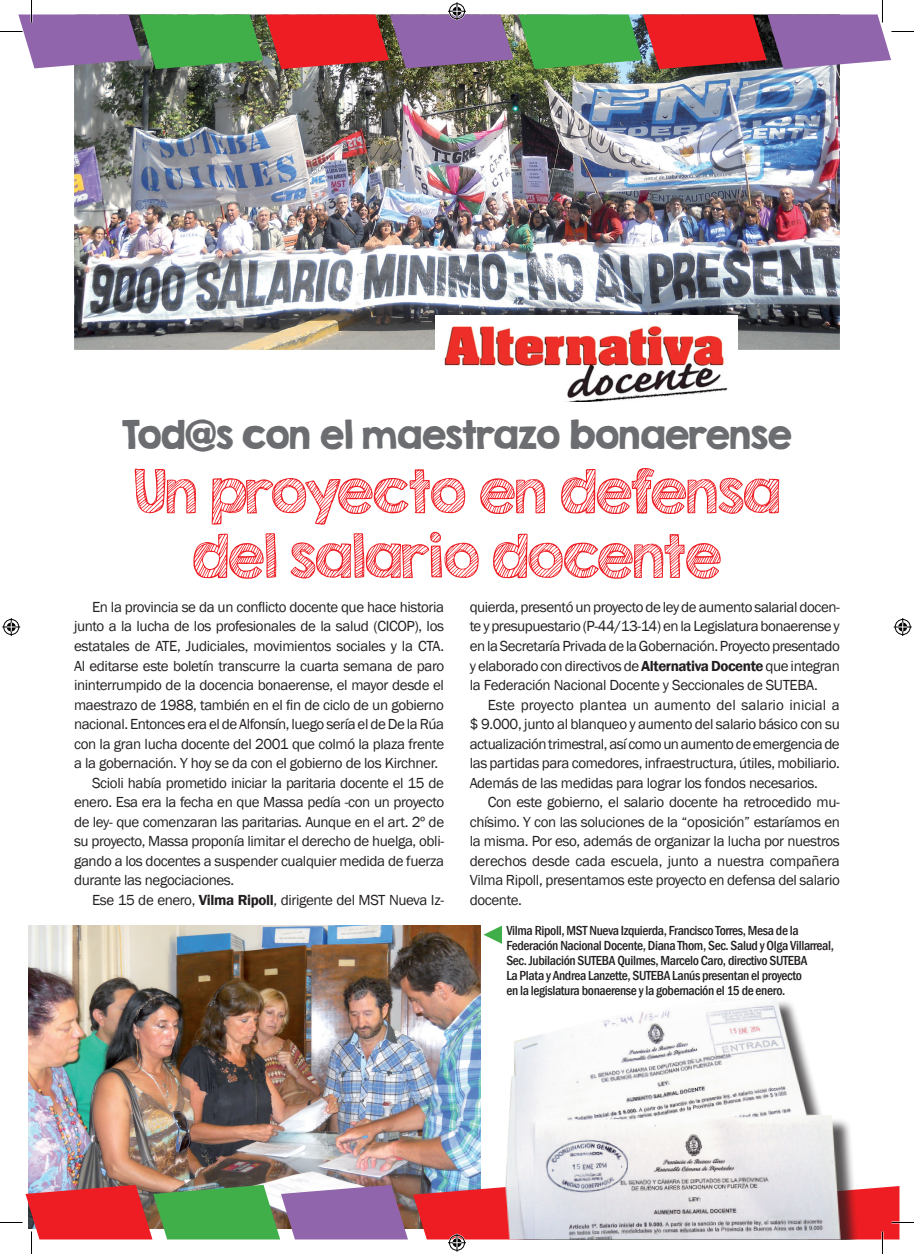
<style>
.page{position:relative;width:914px;height:1254px;background:#fff}
.page>*{position:absolute;margin:0;border:0;box-sizing:border-box;transform-origin:0 0}
.t1{font:53.4px/64.7px "KG Second Chances Sketch";letter-spacing:-.03em;color:#ee1d23;text-align:center}
.t2{font:35.1px "KG Second Chances Solid";letter-spacing:-.02em;color:#6c6d70}
.t3{font:15px/19.5px "Franklin Gothic";letter-spacing:-.025em;color:#231f20;text-align:justify}
.t4{font:500 condensed 13.5px/15px "Franklin Gothic";letter-spacing:-.025em;color:#231f20}
.s1{font-weight:600}
</style>
<div class="page">
<img style="left:29px;top:925px;width:451px;height:259px">
<img style="left:74px;top:69px;width:765px;height:281px">
<div style="left:435px;top:315px;width:302px;height:86px;background:#fff"></div>
<img style="left:444px;top:326px;width:284px;height:75px">
<img style="left:466px;top:988px;width:387px;height:196px">
<svg style="left:483px;top:925px;width:19px;height:19px"></svg>
<svg style="left:0;top:0;width:913px;height:69px"></svg>
<svg style="left:0;top:1184px;width:913px;height:70px"></svg>
<svg style="left:2px;top:618px;width:18px;height:18px"></svg>
<svg style="left:893px;top:618px;width:18px;height:18px"></svg>
<h2 class="t2" style="left:122px;top:412px;width:671px">Tod@s con el maestrazo bonaerense</h2>
<h1 class="t1" style="left:133px;top:459px;width:649px">Un proyecto en defensa del salario docente</h1>
<p class="t3" style="left:92px;top:597px;width:353px">En la provincia se da un conflicto docente que hace historia</p>
<p class="t3" style="left:74px;top:617px;width:371px">junto a la lucha de los profesionales de la salud (CICOP), los</p>
<p class="t3" style="left:74px;top:636px;width:371px">estatales de ATE, Judiciales, movimientos sociales y la CTA.</p>
<p class="t3" style="left:74px;top:656px;width:371px">Al editarse este boletín transcurre la cuarta semana de paro</p>
<p class="t3" style="left:74px;top:675px;width:371px">ininterrumpido de la docencia bonaerense, el mayor desde el</p>
<p class="t3" style="left:74px;top:695px;width:371px">maestrazo de 1988, también en el fin de ciclo de un gobierno</p>
<p class="t3" style="left:74px;top:714px;width:371px">nacional. Entonces era el de Alfonsín, luego sería el de De la Rúa</p>
<p class="t3" style="left:74px;top:734px;width:371px">con la gran lucha docente del 2001 que colmó la plaza frente</p>
<p class="t3" style="left:74px;top:753px;width:365px">a la gobernación. Y hoy se da con el gobierno de los Kirchner.</p>
<p class="t3" style="left:92px;top:773px;width:353px">Scioli había prometido iniciar la paritaria docente el 15 de</p>
<p class="t3" style="left:74px;top:792px;width:371px">enero. Esa era la fecha en que Massa pedía -con un proyecto</p>
<p class="t3" style="left:74px;top:812px;width:371px">de ley- que comenzaran las paritarias. Aunque en el art. 2º de</p>
<p class="t3" style="left:74px;top:831px;width:371px">su proyecto, Massa proponía limitar el derecho de huelga, obli-</p>
<p class="t3" style="left:74px;top:851px;width:371px">gando a los docentes a suspender cualquier medida de fuerza</p>
<p class="t3" style="left:74px;top:870px;width:162px">durante las negociaciones.</p>
<p class="t3" style="left:92px;top:890px;width:353px">Ese 15 de enero, <span class="s1">Vilma Ripoll</span>, dirigente del MST Nueva Iz-</p>
<p class="t3" style="left:469px;top:597px;width:371px">quierda, presentó un proyecto de ley de aumento salarial docen&shy;te y presupuestario (P-44/13-14) en la Legislatura bonaerense y en la Secretaría Privada de la Gobernación. Proyecto presentado y elaborado con directivos de <span class="s1">Alternativa Docente</span> que integran la Federación Nacional Docente y Seccionales de SUTEBA.</p>
<p class="t3" style="left:469px;top:695px;width:371px;text-indent:18px">Este proyecto plantea un aumento del salario inicial a $ 9.000, junto al blanqueo y aumento del salario básico con su actualización trimestral, así como un aumento de emergencia de las partidas para comedores, infraestructura, útiles, mobiliario.<br>Además de las medidas para lograr los fondos necesarios.</p>
<p class="t3" style="left:469px;top:792px;width:371px;text-indent:18px">Con este gobierno, el salario docente ha retrocedido mu&shy;chísimo. Y con las soluciones de la “oposición” estaríamos en la misma. Por eso, además de organizar la lucha por nuestros derechos desde cada escuela, junto a nuestra compañera Vilma Ripoll, presentamos este proyecto en defensa del salario docente.</p>
<p class="t4" style="left:506px;top:923px;width:329px">Vilma Ripoll, MST Nueva Izquierda, Francisco Torres, Mesa de la Federación Nacional Docente, Diana Thom, Sec. Salud y Olga Villarreal, Sec. Jubilación SUTEBA Quilmes, Marcelo Caro, directivo SUTEBA<br>La Plata y Andrea Lanzette, SUTEBA Lanús presentan el proyecto<br>en la legislatura bonaerense y la gobernación el 15 de enero.</p>
</div>
